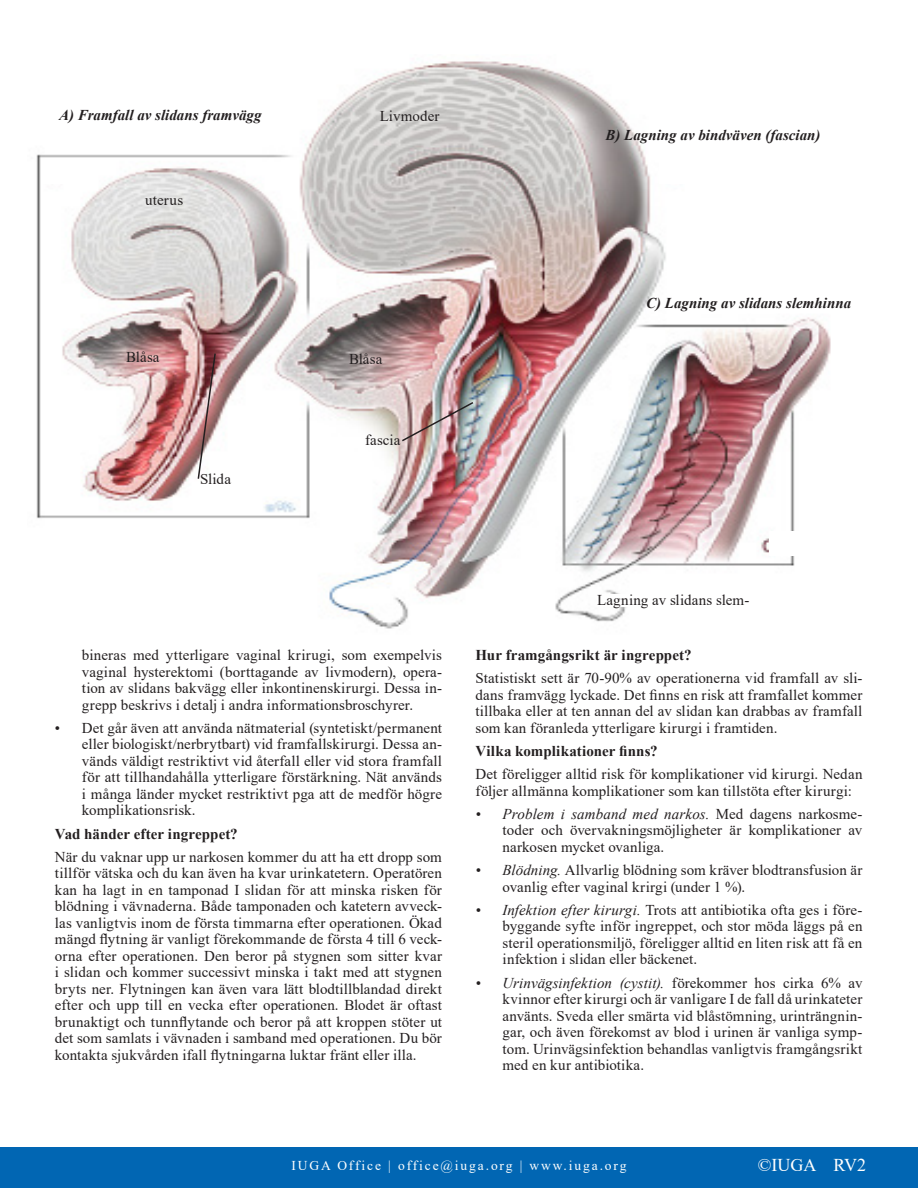
<style>
.page{position:relative;width:918px;height:1188px;background:#fff}
.page>*{position:absolute;margin:0;border:0;box-sizing:border-box;transform-origin:0 0}
.t1{font:18px "Times New Roman";color:#fff}
.Text_main_CONTENT{font:15px/16.5px "Times New Roman";letter-spacing:.01em;color:#231f20;text-align:justify}
.images_title{font:italic 700 15px "Times New Roman";color:#231f20}
.Text_main_CONTENT-2{font:700 15px "Times New Roman";letter-spacing:.005em;color:#231f20}
.Tags{font:15px "Times New Roman";letter-spacing:.005em;color:#231f20}
.t2{font:13.5px "Times New Roman";letter-spacing:.14em;color:#fff}
.s1{font-style:italic}
</style>
<div class="page">
<div style="left:0;top:1147px;width:918px;height:41px;background:#0166b3"></div>
<img style="left:36px;top:61px;width:795px;height:568px">
<div style="left:597px;top:594px;width:159px;height:13px;background:#fff"></div>
<svg style="left:197px;top:352px;width:20px;height:128px"></svg>
<img style="left:400px;top:401px;width:75px;height:42px">
<div style="left:660px;top:159px;width:39px;height:25px;background:#fff"></div>
<div style="left:769px;top:531px;width:40px;height:24px;background:#fff"></div>
<div style="left:41px;top:159px;width:40px;height:25px;background:#fff"></div>
<p class="images_title" style="left:59px;top:105px;width:204px">A) Framfall av slidans framvägg</p>
<p class="Tags" style="left:145px;top:190px;width:39px">uterus</p>
<p class="Tags" style="left:126px;top:346px;width:35px">Blåsa</p>
<p class="Tags" style="left:200px;top:469px;width:32px">Slida</p>
<p class="Tags" style="left:380px;top:106px;width:61px">Livmoder</p>
<p class="Tags" style="left:349px;top:348px;width:35px">Blåsa</p>
<p class="Tags" style="left:365px;top:430px;width:37px">fascia</p>
<p class="images_title" style="left:606px;top:125px;width:216px">B) Lagning av bindväven (fascian)</p>
<p class="images_title" style="left:646px;top:293px;width:207px">C) Lagning av slidans slemhinna</p>
<p class="Text_main_CONTENT" style="left:82px;top:646px;width:361px">bineras med ytterligare vaginal krirugi, som exempelvis vaginal hysterektomi (borttagande av livmodern), opera&shy;tion av slidans bakvägg eller inkontinenskirurgi. Dessa in&shy;grepp beskrivs i detalj i andra informationsbroschyrer.</p>
<p class="Text_main_CONTENT" style="left:82px;top:719px;width:362px;text-indent:-27px">• Det går även att använda nätmaterial (syntetiskt/permanent eller biologiskt/nerbrytbart) vid framfallskirurgi. Dessa an&shy;vänds väldigt restriktivt vid återfall eller vid stora framfall för att tillhandahålla ytterligare förstärkning. Nät används i många länder mycket restriktivt pga att de medför högre komplikationsrisk.</p>
<p class="Text_main_CONTENT-2" style="left:55px;top:823px;width:184px">Vad händer efter ingreppet?</p>
<p class="Text_main_CONTENT" style="left:55px;top:848px;width:389px">När du vaknar upp ur narkosen kommer du att ha ett dropp som tillför vätska och du kan även ha kvar urinkatetern. Operatören kan ha lagt in en tamponad I slidan för att minska risken för blödning i vävnaderna. Både tamponaden och katetern avveck&shy;las vanligtvis inom de första timmarna efter operationen. Ökad mängd flytning är vanligt förekommande de första 4 till 6 veck&shy;orna efter operationen. Den beror på stygnen som sitter kvar i slidan och kommer successivt minska i takt med att stygnen bryts ner. Flytningen kan även vara lätt blodtillblandad direkt efter och upp till en vecka efter operationen. Blodet är oftast brunaktigt och tunnflytande och beror på att kroppen stöter ut det som samlats i vävnaden i samband med operationen. Du bör kontakta sjukvården ifall flytningarna luktar fränt eller illa.</p>
<p class="Tags" style="left:597px;top:589px;width:154px">Lagning av slidans slem-</p>
<p class="Text_main_CONTENT-2" style="left:476px;top:644px;width:218px">Hur framgångsrikt är ingreppet?</p>
<p class="Text_main_CONTENT" style="left:476px;top:669px;width:388px">Statistiskt sett är 70-90% av operationerna vid framfall av sli&shy;dans framvägg lyckade. Det finns en risk att framfallet kommer tillbaka eller at ten annan del av slidan kan drabbas av framfall som kan föranleda ytterligare kirurgi i framtiden.</p>
<p class="Text_main_CONTENT-2" style="left:476px;top:740px;width:184px">Vilka komplikationer finns?</p>
<p class="Text_main_CONTENT" style="left:476px;top:765px;width:389px">Det föreligger alltid risk för komplikationer vid kirurgi. Nedan följer allmänna komplikationer som kan tillstöta efter kirurgi:</p>
<p class="Text_main_CONTENT" style="left:502px;top:805px;width:361px;text-indent:-27px"><span class="s1">• Problem i samband med narkos.</span> Med dagens narkosme&shy;toder och övervakningsmöjligheter är komplikationer av narkosen mycket ovanliga.</p>
<p class="Text_main_CONTENT" style="left:502px;top:861px;width:362px;text-indent:-27px"><span class="s1">• Blödning.</span> Allvarlig blödning som kräver blodtransfusion är ovanlig efter vaginal krirgi (under 1 %).</p>
<p class="Text_main_CONTENT" style="left:502px;top:901px;width:362px;text-indent:-27px"><span class="s1">• Infektion efter kirurgi.</span> Trots att antibiotika ofta ges i före&shy;byggande syfte inför ingreppet, och stor möda läggs på en steril operationsmiljö, föreligger alltid en liten risk att få en infektion i slidan eller bäckenet.</p>
<p class="Text_main_CONTENT" style="left:502px;top:974px;width:362px;text-indent:-27px"><span class="s1">• Urinvägsinfektion (cystit).</span> förekommer hos cirka 6% av kvinnor efter kirurgi och är vanligare I de fall då urinkateter använts. Sveda eller smärta vid blåstömning, urinträngnin&shy;gar, och även förekomst av blod i urinen är vanliga symp&shy;tom. Urinvägsinfektion behandlas vanligtvis framgångsrikt med en kur antibiotika.</p>
<p class="t2" style="left:292px;top:1156px;width:336px">IUGA Office | office@iuga.org | www.iuga.org</p>
<p class="t1" style="left:758px;top:1153px;width:110px">©IUGA RV2</p>
</div>
